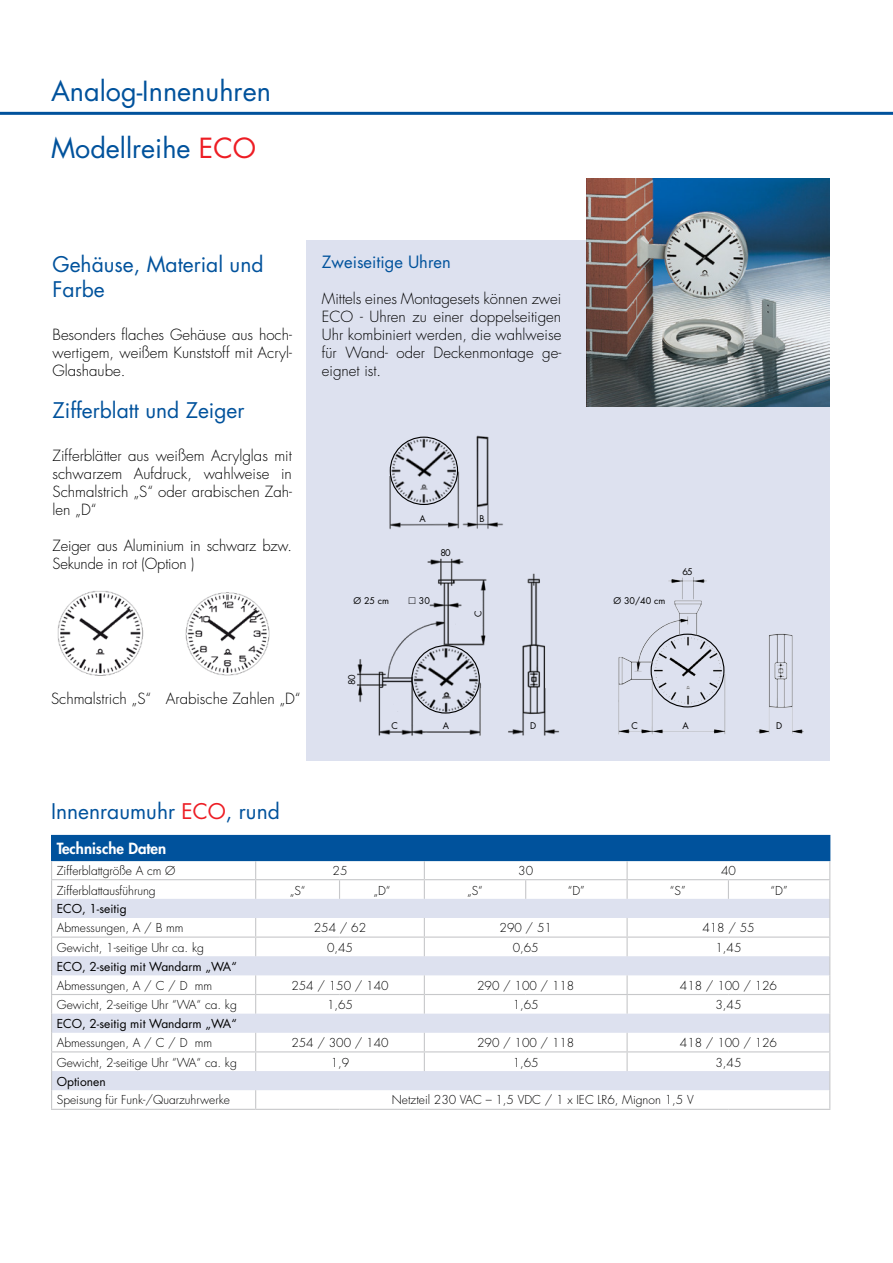
<style>
.page{position:relative;width:893px;height:1263px;background:#fff}
.page>*{position:absolute;margin:0;border:0;box-sizing:border-box;transform-origin:0 0}
.t1{font:27px/57.4px "Futura Std";color:#00529c}
.t2{font:21px/25.2px "Futura Std";color:#00529c}
.t3{font:16.5px "Futura Std";color:#00529c}
.t4{font:300 15px/18px "Futura Std";color:#000;text-align:justify}
.t5{font:800 15px "Futura Std";color:#fff}
.t6{font:300 12px "Futura Std";color:#000}
.t7{font:12px "Futura Std";color:#000}
.t8{font:9px "Futura Std";color:#000}
.s1{color:#ed1d24}
</style>
<div class="page">
<hr style="left:0;top:112px;width:893px;height:3px;background:#00529c">
<div style="left:306px;top:240px;width:524px;height:521px;background:#dde1ef"></div>
<img style="left:587px;top:179px;width:242px;height:228px">
<img style="left:57px;top:591px;width:87px;height:85px">
<img style="left:185px;top:592px;width:85px;height:84px">
<img style="left:357px;top:558px;width:203px;height:178px">
<div style="left:411px;top:645px;width:69px;height:68px;border:1px solid #000;border-radius:50%"></div>
<img style="left:618px;top:577px;width:185px;height:158px">
<img style="left:389px;top:435px;width:114px;height:95px">
<div style="left:390px;top:437px;width:68px;height:68px;border:1px solid #000;border-radius:50%"></div>
<div style="left:52px;top:835px;width:778px;height:25px;background:#00529c"></div>
<svg style="left:52px;top:899px;width:777px;height:191px"></svg>
<hr style="left:51px;top:835px;width:205px;height:1px;background:#00529c">
<hr style="left:51px;top:860px;width:205px;height:1px;background:#00529c">
<hr style="left:256px;top:860px;width:84px;height:1px;background:#00529c">
<hr style="left:340px;top:860px;width:84px;height:1px;background:#00529c">
<hr style="left:424px;top:860px;width:102px;height:1px;background:#00529c">
<hr style="left:526px;top:860px;width:101px;height:1px;background:#00529c">
<hr style="left:627px;top:860px;width:101px;height:1px;background:#00529c">
<hr style="left:728px;top:860px;width:102px;height:1px;background:#00529c">
<hr style="left:51px;top:879px;width:205px;height:1px;background:#c7c8ca">
<svg style="left:255px;top:861px;width:1px;height:38px"></svg>
<hr style="left:256px;top:879px;width:84px;height:1px;background:#c7c8ca">
<svg style="left:339px;top:880px;width:1px;height:19px"></svg>
<hr style="left:340px;top:879px;width:84px;height:1px;background:#c7c8ca">
<hr style="left:424px;top:879px;width:102px;height:1px;background:#c7c8ca">
<hr style="left:526px;top:879px;width:101px;height:1px;background:#c7c8ca">
<hr style="left:627px;top:879px;width:101px;height:1px;background:#c7c8ca">
<hr style="left:728px;top:879px;width:102px;height:1px;background:#c7c8ca">
<svg style="left:424px;top:861px;width:1px;height:38px"></svg>
<svg style="left:525px;top:880px;width:1px;height:19px"></svg>
<svg style="left:626px;top:861px;width:2px;height:38px"></svg>
<svg style="left:728px;top:880px;width:1px;height:19px"></svg>
<hr style="left:51px;top:936px;width:205px;height:2px;background:#c7c8ca">
<svg style="left:255px;top:918px;width:1px;height:38px"></svg>
<hr style="left:256px;top:936px;width:84px;height:2px;background:#c7c8ca">
<hr style="left:340px;top:936px;width:84px;height:2px;background:#c7c8ca">
<svg style="left:424px;top:918px;width:1px;height:38px"></svg>
<hr style="left:424px;top:936px;width:102px;height:2px;background:#c7c8ca">
<hr style="left:526px;top:936px;width:101px;height:2px;background:#c7c8ca">
<svg style="left:626px;top:918px;width:2px;height:38px"></svg>
<hr style="left:627px;top:936px;width:101px;height:2px;background:#c7c8ca">
<hr style="left:728px;top:936px;width:102px;height:2px;background:#c7c8ca">
<hr style="left:51px;top:994px;width:205px;height:1px;background:#c7c8ca">
<svg style="left:255px;top:975px;width:1px;height:39px"></svg>
<hr style="left:256px;top:994px;width:84px;height:1px;background:#c7c8ca">
<hr style="left:340px;top:994px;width:84px;height:1px;background:#c7c8ca">
<svg style="left:424px;top:975px;width:1px;height:39px"></svg>
<hr style="left:424px;top:994px;width:102px;height:1px;background:#c7c8ca">
<hr style="left:526px;top:994px;width:101px;height:1px;background:#c7c8ca">
<svg style="left:626px;top:975px;width:2px;height:39px"></svg>
<hr style="left:627px;top:994px;width:101px;height:1px;background:#c7c8ca">
<hr style="left:728px;top:994px;width:102px;height:1px;background:#c7c8ca">
<hr style="left:51px;top:1051px;width:205px;height:1px;background:#c7c8ca">
<svg style="left:255px;top:1033px;width:1px;height:38px"></svg>
<hr style="left:256px;top:1051px;width:84px;height:1px;background:#c7c8ca">
<hr style="left:340px;top:1051px;width:84px;height:1px;background:#c7c8ca">
<svg style="left:424px;top:1033px;width:1px;height:38px"></svg>
<hr style="left:424px;top:1051px;width:102px;height:1px;background:#c7c8ca">
<hr style="left:526px;top:1051px;width:101px;height:1px;background:#c7c8ca">
<svg style="left:626px;top:1033px;width:2px;height:38px"></svg>
<hr style="left:627px;top:1051px;width:101px;height:1px;background:#c7c8ca">
<hr style="left:728px;top:1051px;width:102px;height:1px;background:#c7c8ca">
<svg style="left:51px;top:836px;width:1px;height:273px"></svg>
<svg style="left:255px;top:1090px;width:1px;height:19px"></svg>
<svg style="left:829px;top:861px;width:1px;height:248px"></svg>
<hr style="left:51px;top:1109px;width:205px;height:1px;background:#c7c8ca">
<hr style="left:256px;top:1109px;width:84px;height:1px;background:#c7c8ca">
<hr style="left:340px;top:1109px;width:84px;height:1px;background:#c7c8ca">
<hr style="left:424px;top:1109px;width:102px;height:1px;background:#c7c8ca">
<hr style="left:526px;top:1109px;width:101px;height:1px;background:#c7c8ca">
<hr style="left:627px;top:1109px;width:101px;height:1px;background:#c7c8ca">
<hr style="left:728px;top:1109px;width:102px;height:1px;background:#c7c8ca">
<svg style="left:409px;top:597px;width:6px;height:7px"></svg>
<h1 class="t1" style="left:51px;top:63px;width:221px">Analog-Innenuhren<br>Modellreihe <span class="s1">ECO</span></h1>
<h2 class="t2" style="left:53px;top:252px;width:213px">Gehäuse, Material und<br>Farbe</h2>
<p class="t4" style="left:53px;top:326px;width:241px">Besonders flaches Gehäuse aus hoch&shy;wertigem, weißem Kunststoff mit Acryl-Glashaube.</p>
<h2 class="t2" style="left:53px;top:398px;width:194px">Zifferblatt und Zeiger</h2>
<p class="t4" style="left:53px;top:447px;width:241px">Zifferblätter aus weißem Acrylglas mit schwarzem Aufdruck, wahlweise in Schmalstrich „S“ oder arabischen Zah&shy;len „D“</p>
<p class="t4" style="left:53px;top:537px;width:241px">Zeiger aus Aluminium in schwarz bzw.<br>Sekunde in rot (Option )</p>
<p class="t3" style="left:322px;top:252px;width:130px">Zweiseitige Uhren</p>
<p class="t4" style="left:322px;top:290px;width:241px">Mittels eines Montagesets können zwei ECO - Uhren zu einer doppelseitigen Uhr kombiniert werden, die wahlweise für Wand- oder Deckenmontage ge&shy;eignet ist.</p>
<p class="t8" style="left:419px;top:513px;width:8px">A</p>
<p class="t8" style="left:479px;top:513px;width:7px">B</p>
<p class="t8" style="left:440px;top:547px;width:12px">80</p>
<p class="t8" style="left:353px;top:594px;width:37px">Ø 25 cm</p>
<p class="t8" style="left:419px;top:594px;width:13px">30</p>
<p class="t8" style="left:472px;top:617px;width:8px;rotate:-90deg">C</p>
<p class="t4" style="left:51px;top:690px;width:251px">Schmalstrich „S“ Arabische Zahlen „D“</p>
<p class="t8" style="left:346px;top:684px;width:12px;rotate:-90deg">80</p>
<p class="t8" style="left:392px;top:720px;width:8px">C</p>
<p class="t8" style="left:443px;top:720px;width:8px">A</p>
<p class="t8" style="left:530px;top:720px;width:8px">D</p>
<p class="t8" style="left:613px;top:594px;width:53px">Ø 30/40 cm</p>
<p class="t8" style="left:682px;top:566px;width:12px">65</p>
<p class="t8" style="left:631px;top:720px;width:8px">C</p>
<p class="t8" style="left:682px;top:720px;width:8px">A</p>
<p class="t8" style="left:776px;top:720px;width:8px">D</p>
<h2 class="t2" style="left:51px;top:799px;width:230px">Innenraumuhr <span class="s1">ECO</span>, rund</h2>
<p class="t5" style="left:57px;top:839px;width:111px">Technische Daten</p>
<p class="t6" style="left:57px;top:863px;width:120px">Zifferblattgröße A cm Ø</p>
<p class="t6" style="left:333px;top:863px;width:16px">25</p>
<p class="t6" style="left:518px;top:863px;width:16px">30</p>
<p class="t6" style="left:721px;top:863px;width:16px">40</p>
<p class="t6" style="left:57px;top:883px;width:100px">Zifferblattausführung</p>
<p class="t6" style="left:290px;top:883px;width:17px">„S“</p>
<p class="t6" style="left:373px;top:883px;width:19px">„D“</p>
<p class="t6" style="left:467px;top:883px;width:17px">„S“</p>
<p class="t6" style="left:568px;top:883px;width:19px">“D”</p>
<p class="t6" style="left:670px;top:883px;width:17px">“S”</p>
<p class="t6" style="left:771px;top:883px;width:19px">“D”</p>
<p class="t7" style="left:57px;top:901px;width:71px">ECO, 1-seitig</p>
<p class="t6" style="left:57px;top:920px;width:128px">Abmessungen, A / B mm</p>
<p class="t6" style="left:314px;top:920px;width:54px">254 / 62</p>
<p class="t6" style="left:500px;top:920px;width:54px">290 / 51</p>
<p class="t6" style="left:702px;top:920px;width:54px">418 / 55</p>
<p class="t6" style="left:57px;top:940px;width:149px">Gewicht, 1-seitige Uhr ca. kg</p>
<p class="t6" style="left:327px;top:940px;width:28px">0,45</p>
<p class="t6" style="left:513px;top:940px;width:28px">0,65</p>
<p class="t6" style="left:715px;top:940px;width:28px">1,45</p>
<p class="t7" style="left:57px;top:959px;width:182px">ECO, 2-seitig mit Wandarm „WA“</p>
<p class="t6" style="left:57px;top:978px;width:157px">Abmessungen, A / C / D mm</p>
<p class="t6" style="left:291px;top:978px;width:99px">254 / 150 / 140</p>
<p class="t6" style="left:477px;top:978px;width:99px">290 / 100 / 118</p>
<p class="t6" style="left:680px;top:978px;width:99px">418 / 100 / 126</p>
<p class="t6" style="left:57px;top:998px;width:181px">Gewicht, 2-seitige Uhr “WA“ ca. kg</p>
<p class="t6" style="left:327px;top:998px;width:28px">1,65</p>
<p class="t6" style="left:513px;top:998px;width:28px">1,65</p>
<p class="t6" style="left:715px;top:998px;width:28px">3,45</p>
<p class="t7" style="left:57px;top:1016px;width:182px">ECO, 2-seitig mit Wandarm „WA“</p>
<p class="t6" style="left:57px;top:1035px;width:157px">Abmessungen, A / C / D mm</p>
<p class="t6" style="left:291px;top:1035px;width:99px">254 / 300 / 140</p>
<p class="t6" style="left:477px;top:1035px;width:99px">290 / 100 / 118</p>
<p class="t6" style="left:680px;top:1035px;width:99px">418 / 100 / 126</p>
<p class="t6" style="left:57px;top:1055px;width:181px">Gewicht, 2-seitige Uhr “WA“ ca. kg</p>
<p class="t6" style="left:331px;top:1055px;width:20px">1,9</p>
<p class="t6" style="left:513px;top:1055px;width:28px">1,65</p>
<p class="t6" style="left:715px;top:1055px;width:28px">3,45</p>
<p class="t7" style="left:57px;top:1073px;width:50px">Optionen</p>
<p class="t6" style="left:57px;top:1093px;width:175px">Speisung für Funk-/Quarzuhrwerke</p>
<p class="t6" style="left:392px;top:1093px;width:303px">Netzteil 230 VAC – 1,5 VDC / 1 x IEC LR6, Mignon 1,5 V</p>
</div>
